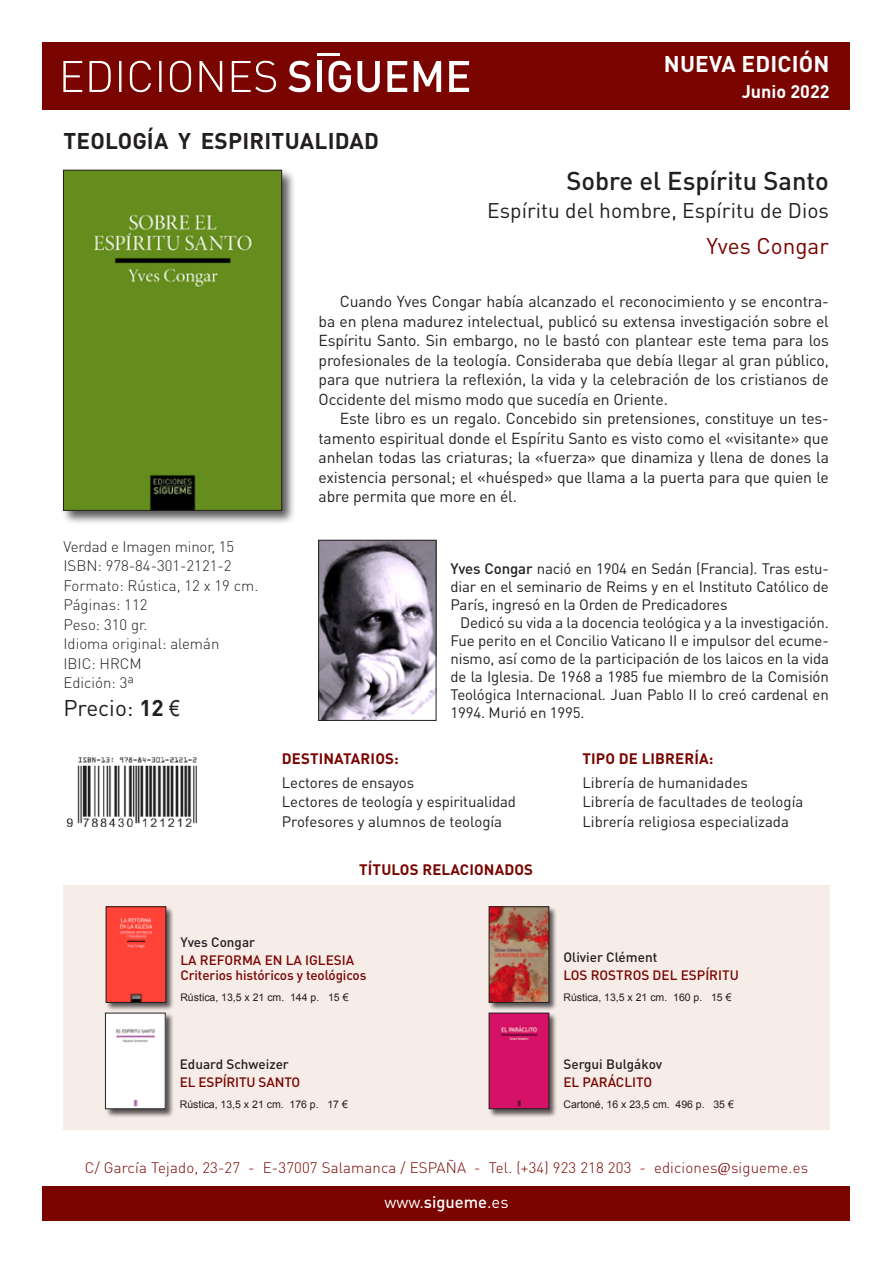
<style>
.page{position:relative;width:893px;height:1263px;background:#fff}
.page>*{position:absolute;margin:0;border:0;box-sizing:border-box;transform-origin:0 0}
.t1{font:500 25.5px "DIN Pro";color:#231f20}
.t2{font:700 22.5px "DIN Pro";letter-spacing:.01em;color:#231f20}
.t3{font:700 22.5px "DIN Pro";letter-spacing:.01em;color:#fff}
.t4{font:22.5px "DIN Pro";color:#790400}
.t5{font:22.5px "DIN Pro";color:#231f20}
.t6{font:21px "DIN Pro";color:#231f20}
.t7{font:700 18px "DIN Pro";color:#fff}
.t8{font:16.5px "DIN Pro";color:#fff}
.t9{font:15.75px/19.5px "DIN Pro";letter-spacing:-.01em;color:#231f20;text-align:justify}
.t10{font:15px/18px "DIN Pro";letter-spacing:-.01em;color:#231f20;text-align:justify}
.t11{font:300 15px/19.5px "DIN Pro";color:#231f20}
.t12{font:300 15px "DIN Pro";letter-spacing:.01em;color:#790400}
.t13{font:700 15px "DIN Pro";letter-spacing:.01em;color:#790400}
.t14{font:500 13.5px/15.8px "DIN Pro";letter-spacing:-.01em;color:#790400}
.t15{font:500 13.5px "DIN Pro";color:#231f20}
.t16{font:10.5px "Arial";color:#231f20}
.s1{font-weight:700}
.s2{font-family:"Arial Narrow"}
.s3{font-weight:500}
.s4{font-family:"Sakkal Majalla";font-weight:400;font-size:19.5px}
</style>
<div class="page">
<div style="left:43px;top:1186px;width:807px;height:34px;background:#790400"></div>
<div style="left:43px;top:43px;width:807px;height:67px;background:#790400"></div>
<hr style="left:317px;top:53px;width:23px;height:3px;background:#fff">
<svg style="left:288px;top:61px;width:23px;height:31px"></svg>
<div style="left:317px;top:61px;width:5px;height:31px;background:#fff"></div>
<svg style="left:329px;top:61px;width:22px;height:31px"></svg>
<svg style="left:357px;top:61px;width:23px;height:31px"></svg>
<svg style="left:387px;top:61px;width:20px;height:31px"></svg>
<svg style="left:414px;top:61px;width:27px;height:31px"></svg>
<svg style="left:449px;top:61px;width:20px;height:31px"></svg>
<svg style="left:63px;top:61px;width:213px;height:31px"></svg>
<div style="left:61px;top:168px;width:235px;height:357px;background:#231f20;opacity:.75"></div>
<img style="left:65px;top:172px;width:215px;height:336px">
<div style="left:63px;top:170px;width:219px;height:340px;border:1px solid #231f20"></div>
<img style="left:321px;top:542px;width:113px;height:176px">
<div style="left:63px;top:885px;width:767px;height:245px;background:#f6ece8"></div>
<img style="left:66px;top:757px;width:131px;height:69px">
<div style="left:106px;top:906px;width:69px;height:105px;background:#231f20;opacity:.75"></div>
<img style="left:108px;top:909px;width:56px;height:91px">
<div style="left:489px;top:906px;width:69px;height:105px;background:#231f20;opacity:.75"></div>
<img style="left:491px;top:909px;width:56px;height:91px">
<div style="left:489px;top:907px;width:60px;height:95px;border:1px solid #231f20"></div>
<div style="left:105px;top:1012px;width:69px;height:106px;background:#231f20;opacity:.75"></div>
<img style="left:107px;top:1015px;width:56px;height:92px">
<div style="left:105px;top:1013px;width:60px;height:96px;border:1px solid #231f20"></div>
<div style="left:489px;top:1012px;width:69px;height:106px;background:#231f20;opacity:.75"></div>
<img style="left:491px;top:1015px;width:56px;height:92px">
<h2 class="t3" style="left:664px;top:49px;width:167px">NUEVA EDICIÓN</h2>
<h2 class="t2" style="left:63px;top:126px;width:317px">TEOLOGÍA Y ESPIRITUALIDAD</h2>
<p class="t7" style="left:742px;top:80px;width:89px">Junio 2022</p>
<p class="t11" style="left:63px;top:536px;width:196px">Verdad e Imagen minor, 15<br>ISBN: 978-84-301-2121-2<br>Formato: Rústica, 12 x 19 cm.<br>Páginas: 112<br>Peso: 310 gr.<br>Idioma original: alemán<br>IBIC: HRCM<br>Edición: 3ª</p>
<h2 class="t5" style="left:63px;top:693px;width:118px">Precio: <span class="s1">12</span> <span class="s2">€</span></h2>
<h1 class="t1" style="left:566px;top:163px;width:264px">Sobre el Espíritu Santo</h1>
<h3 class="t6" style="left:487px;top:196px;width:343px">Espíritu del hombre, Espíritu de Dios</h3>
<h2 class="t4" style="left:706px;top:230px;width:124px">Yves Congar</h2>
<p class="t9" style="left:319px;top:291px;width:512px;text-indent:21px">Cuando Yves Congar había alcanzado el reconocimiento y se encontra&shy;ba en plena madurez intelectual, publicó su extensa investigación sobre el Espíritu Santo. Sin embargo, no le bastó con plantear este tema para los profesionales de la teología. Consideraba que debía llegar al gran público, para que nutriera la reflexión, la vida y la celebración de los cristianos de Occidente del mismo modo que sucedía en Oriente.</p>
<p class="t9" style="left:319px;top:408px;width:512px;text-indent:21px">Este libro es un regalo. Concebido sin pretensiones, constituye un tes&shy;tamento espiritual donde el Espíritu Santo es visto como el «visitante» que anhelan todas las criaturas; la «fuerza» que dinamiza y llena de dones la existencia personal; el «huésped» que llama a la puerta para que quien le abre permita que more en él.</p>
<p class="t10" style="left:450px;top:558px;width:380px"><span class="s3">Yves Congar</span> nació en 1904 en Sedán (Francia). Tras estu&shy;diar en el seminario de Reims y en el Instituto Católico de París, ingresó en la Orden de Predicadores</p>
<p class="t10" style="left:450px;top:612px;width:380px;text-indent:10px">Dedicó su vida a la docencia teológica y a la investigación.<br>Fue perito en el Concilio Vaticano II e impulsor del ecume&shy;nismo, así como de la participación de los laicos en la vida de la Iglesia. De 1968 a 1985 fue miembro de la Comisión Teológica Internacional. Juan Pablo II lo creó cardenal en 1994. Murió en 1995.</p>
<p class="t13" style="left:282px;top:748px;width:119px">DESTINATARIOS:</p>
<p class="t10" style="left:282px;top:772px;width:236px;line-height:19.5px;text-align:left">Lectores de ensayos<br>Lectores de teología y espiritualidad<br>Profesores y alumnos de teología</p>
<p class="t13" style="left:359px;top:859px;width:175px">TÍTULOS RELACIONADOS</p>
<p class="t13" style="left:582px;top:749px;width:133px">TIPO DE LIBRERÍA:</p>
<p class="t10" style="left:582px;top:772px;width:223px;line-height:19.5px;text-align:left">Librería de humanidades<br>Librería de facultades de teología<br>Librería religiosa especializada</p>
<p class="t15" style="left:180px;top:932px;width:76px">Yves Congar</p>
<p class="t14" style="left:180px;top:951px;width:187px">LA REFORMA EN LA IGLESIA<br>Criterios históricos y teológicos</p>
<p class="t16" style="left:180px;top:991px;width:170px">Rústica, 13,5 x 21 cm. 144 p. 15 €</p>
<p class="t15" style="left:180px;top:1054px;width:111px">Eduard Schweizer</p>
<p class="t14" style="left:180px;top:1073px;width:122px">EL ESPÍRITU SANTO</p>
<p class="t16" style="left:180px;top:1097px;width:170px">Rústica, 13,5 x 21 cm. 176 p. 17 €</p>
<p class="t15" style="left:563px;top:948px;width:95px">Olivier Clément</p>
<p class="t14" style="left:563px;top:967px;width:177px">LOS ROSTROS DEL ESPÍRITU</p>
<p class="t16" style="left:563px;top:991px;width:170px">Rústica, 13,5 x 21 cm. 160 p. 15 €</p>
<p class="t15" style="left:563px;top:1054px;width:100px">Sergui Bulgákov</p>
<p class="t14" style="left:563px;top:1073px;width:90px">EL PARÁCLITO</p>
<p class="t16" style="left:563px;top:1097px;width:172px">Cartoné, 16 x 23,5 cm. 496 p. 35 €</p>
<p class="t12" style="left:85px;top:1157px;width:725px">C/ García Tejado, 23-27 - E-37007 Salamanca / ESPAÑA - Tel. (+34) 923 218 203 - ediciones<span class="s4">@</span>sigueme.es</p>
<p class="t8" style="left:384px;top:1191px;width:126px">www.<span class="s3">sigueme</span>.es</p>
</div>
